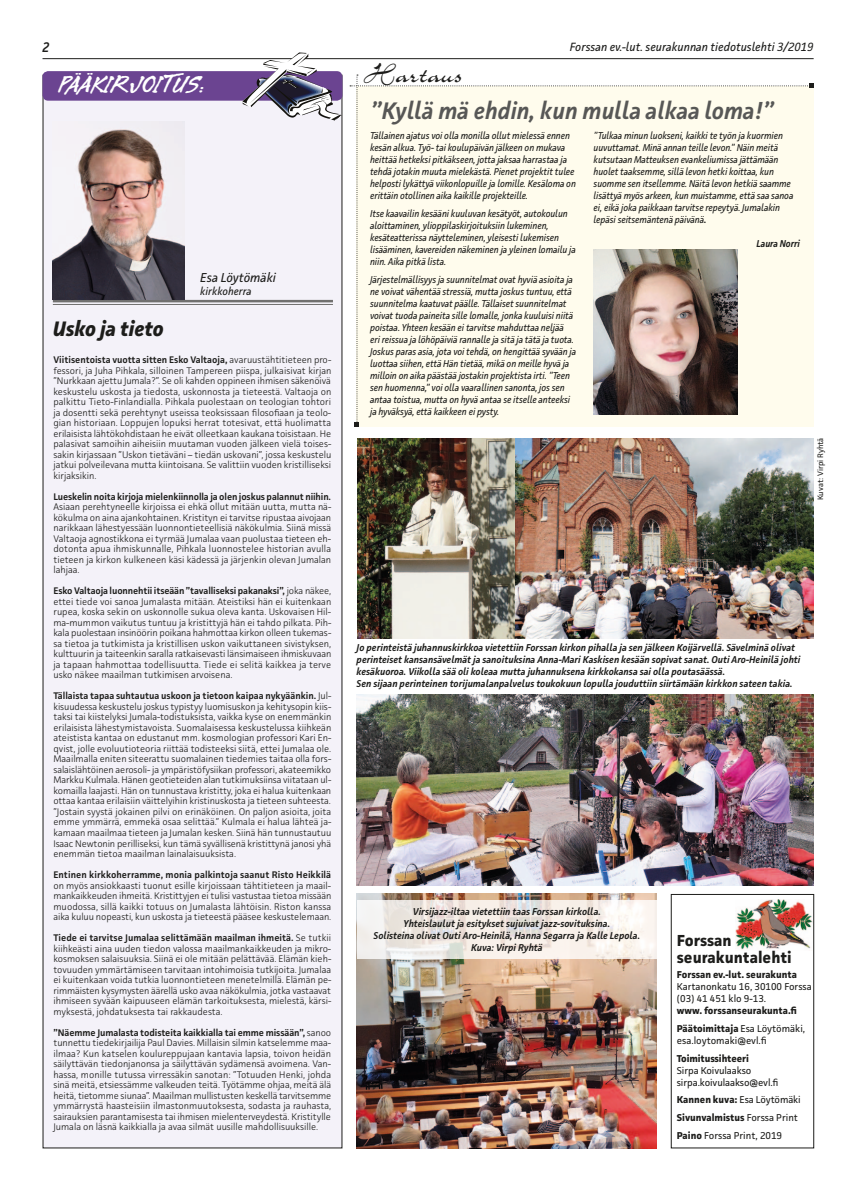
<style>
.page{position:relative;width:842px;height:1191px;background:#fff}
.page>*{position:absolute;margin:0;border:0;box-sizing:border-box;transform-origin:0 0}
.t1{font:30px "Charme Std";color:#1d1d1b}
.t2{font:700 28px "Legault Std";color:#fff}
.t3{font:italic 600 24px "Facit";color:#575756}
.t4{font:italic 700 21px "Facit";color:#1d1d1b}
.t5{font:700 16px/17px "Facit";color:#1d1d1b}
.t6{font:italic 600 14px "Facit";color:#1d1d1b;scale:.9 1}
.t7{font:italic 13px "Facit";color:#1d1d1b}
.t8{font:italic 12px "Facit";color:#1d1d1b}
.t9{font:italic 11px "Facit";color:#1d1d1b}
.t10{font:italic 10px/12px "Facit";letter-spacing:-.01em;color:#1d1d1b;scale:.95 1}
.t11{font:italic 600 10px/12px "Facit";color:#1d1d1b;text-align:center}
.t12{font:10px/12px "Facit";letter-spacing:-.01em;color:#1d1d1b}
.t13{font:700 10px/17.7px "Facit";letter-spacing:-.01em;color:#1d1d1b}
.t14{font:italic 600 10px "Facit";color:#1d1d1b;scale:.95 1}
.t15{font:300 9.6px/10.5px "Facit";color:#1d1d1b;text-align:justify}
.t16{font:600 9.6px "Facit";letter-spacing:-.01em;color:#1d1d1b}
.t17{font:8px "Facit";letter-spacing:-.005em;color:#1d1d1b}
.s1{font-weight:600}
.s2{font-weight:400}
.s3{font-weight:700}
</style>
<div class="page">
<hr style="left:43px;top:58px;width:771px;height:1px;background:#1d1d1b">
<img style="left:735px;top:899px;width:77px;height:51px">
<div style="left:43px;top:75px;width:299px;height:1073px;background:#f4f2f9"></div>
<div style="left:43px;top:71px;width:299px;height:30px;background:#6b4491;border-radius:6px"></div>
<svg style="left:242px;top:52px;width:100px;height:69px"></svg>
<hr style="left:53px;top:300px;width:280px;height:2px;background:#70706f">
<hr style="left:53px;top:304px;width:280px;height:1px;background:#70706f">
<div style="left:350px;top:75px;width:464px;height:352px;background:#fffced"></div>
<div style="left:671px;top:894px;width:143px;height:254px;border:1px solid #1d1d1b"></div>
<img style="left:594px;top:250px;width:144px;height:165px">
<img style="left:357px;top:894px;width:300px;height:254px">
<svg style="left:357px;top:899px;width:300px;height:59px;fill:#f6efe9"></svg>
<img style="left:356px;top:694px;width:457px;height:191px">
<img style="left:357px;top:438px;width:456px;height:200px">
<img style="left:53px;top:129px;width:132px;height:171px">
<h3 class="t6" style="left:43px;top:39px;width:9px">2</h3>
<p class="t8" style="left:570px;top:39px;width:245px">Forssan ev.-lut. seurakunnan tiedotuslehti 3/2019</p>
<h2 class="t2" style="left:59px;top:71px;width:150px">PÄÄKIRJOITUS:</h2>
<h1 class="t1" style="left:364px;top:60px;width:99px">Hartaus</h1>
<h3 class="t4" style="left:53px;top:315px;width:112px">Usko ja tieto</h3>
<h3 class="t7" style="left:200px;top:269px;width:77px">Esa Löytömäki</h3>
<p class="t9" style="left:200px;top:284px;width:53px">kirkkoherra</p>
<p class="t15" style="left:53px;top:354px;width:279px"><span class="s1">Viitisentoista vuotta sitten Esko Valtaoja,</span> avaruustähtitieteen pro&shy;fessori, ja Juha Pihkala, silloinen Tampereen piispa, julkaisivat kirjan ”Nurkkaan ajettu Jumala?”. Se oli kahden oppineen ihmisen säkenöivä keskustelu uskosta ja tiedosta, uskonnosta ja tieteestä. Valtaoja on palkittu Tieto-Finlandialla. Pihkala puolestaan on teologian tohtori ja dosentti sekä perehtynyt useissa teoksissaan filosofiaan ja teolo&shy;gian historiaan. Loppujen lopuksi herrat totesivat, että huolimatta erilaisista lähtökohdistaan he eivät olleetkaan kaukana toisistaan. He palasivat samoihin aiheisiin muutaman vuoden jälkeen vielä toises&shy;sakin kirjassaan ”Uskon tietäväni – tiedän uskovani”, jossa keskustelu jatkui polveilevana mutta kiintoisana. Se valittiin vuoden kristilliseksi kirjaksikin.</p>
<p class="t16" style="left:53px;top:490px;width:279px">Lueskelin noita kirjoja mielenkiinnolla ja olen joskus palannut niihin.</p>
<p class="t15" style="left:53px;top:501px;width:279px">Asiaan perehtyneelle kirjoissa ei ehkä ollut mitään uutta, mutta nä&shy;kökulma on aina ajankohtainen. Kristityn ei tarvitse ripustaa aivojaan narikkaan lähestyessään luonnontieteellisiä näkökulmia. Siinä missä Valtaoja agnostikkona ei tyrmää Jumalaa vaan puolustaa tieteen eh&shy;dotonta apua ihmiskunnalle, Pihkala luonnostelee historian avulla tieteen ja kirkon kulkeneen käsi kädessä ja järjenkin olevan Jumalan lahjaa.</p>
<p class="t15" style="left:53px;top:585px;width:279px"><span class="s1">Esko Valtaoja luonnehtii itseään ”tavalliseksi pakanaksi”,</span> joka näkee, ettei tiede voi sanoa Jumalasta mitään. Ateistiksi hän ei kuitenkaan rupea, koska sekin on uskonnolle sukua oleva kanta. Uskovaisen Hil&shy;ma-mummon vaikutus tuntuu ja kristittyjä hän ei tahdo pilkata. Pih&shy;kala puolestaan insinöörin poikana hahmottaa kirkon olleen tukemas&shy;sa tietoa ja tutkimista ja kristillisen uskon vaikuttaneen sivistyksen, kulttuurin ja taiteenkin saralla ratkaisevasti länsimaiseen ihmiskuvaan ja tapaan hahmottaa todellisuutta. Tiede ei selitä kaikkea ja terve usko näkee maailman tutkimisen arvoisena.</p>
<p class="t15" style="left:53px;top:690px;width:279px"><span class="s1">Tällaista tapaa suhtautua uskoon ja tietoon kaipaa nykyäänkin.</span> Jul&shy;kisuudessa keskustelu joskus typistyy luomisuskon ja kehitysopin kiis&shy;taksi tai kiistelyksi Jumala-todistuksista, vaikka kyse on enemmänkin erilaisista lähestymistavoista. Suomalaisessa keskustelussa kiihkeän ateistista kantaa on edustanut mm. kosmologian professori Kari En&shy;qvist, jolle evoluutioteoria riittää todisteeksi siitä, ettei Jumalaa ole.<br>Maailmalla eniten siteerattu suomalainen tiedemies taitaa olla fors&shy;salaislähtöinen aerosoli- ja ympäristöfysiikan professori, akateemikko Markku Kulmala. Hänen geotieteiden alan tutkimuksiinsa viitataan ul&shy;komailla laajasti. Hän on tunnustava kristitty, joka ei halua kuitenkaan ottaa kantaa erilaisiin väittelyihin kristinuskosta ja tieteen suhteesta. ”Jostain syystä jokainen pilvi on erinäköinen. On paljon asioita, joita emme ymmärrä, emmekä osaa selittää.” Kulmala ei halua lähteä ja&shy;kamaan maailmaa tieteen ja Jumalan kesken. Siinä hän tunnustautuu Isaac Newtonin perilliseksi, kun tämä syvällisenä kristittynä janosi yhä enemmän tietoa maailman lainalaisuuksista.</p>
<p class="t16" style="left:53px;top:868px;width:279px">Entinen kirkkoherramme, monia palkintoja saanut Risto Heikkilä</p>
<p class="t15" style="left:53px;top:879px;width:279px">on myös ansiokkaasti tuonut esille kirjoissaan tähtitieteen ja maail&shy;mankaikkeuden ihmeitä. Kristittyjen ei tulisi vastustaa tietoa missään muodossa, sillä kaikki totuus on Jumalasta lähtöisin. Riston kanssa aika kuluu nopeasti, kun uskosta ja tieteestä pääsee keskustelemaan.</p>
<p class="t15" style="left:53px;top:932px;width:279px"><span class="s1">Tiede ei tarvitse Jumalaa selittämään maailman ihmeitä.</span> Se tutkii kiihkeästi aina uuden tiedon valossa maailmankaikkeuden ja mikro&shy;kosmoksen salaisuuksia. Siinä ei ole mitään pelättävää. Elämän kieh&shy;tovuuden ymmärtämiseen tarvitaan intohimoisia tutkijoita. Jumalaa ei kuitenkaan voida tutkia luonnontieteen menetelmillä. Elämän pe&shy;rimmäisten kysymysten äärellä usko avaa näkökulmia, jotka vastaavat ihmiseen syvään kaipuuseen elämän tarkoituksesta, mielestä, kärsi&shy;myksestä, johdatuksesta tai rakkaudesta.</p>
<p class="t15" style="left:53px;top:1026px;width:279px"><span class="s1">”Näemme Jumalasta todisteita kaikkialla tai emme missään”,</span> sanoo tunnettu tiedekirjailija Paul Davies. Millaisin silmin katselemme maa&shy;ilmaa? Kun katselen koulureppujaan kantavia lapsia, toivon heidän säilyttävän tiedonjanonsa ja säilyttävän sydämensä avoimena. Van&shy;hassa, monille tutussa virressäkin sanotan: ”Totuuden Henki, johda sinä meitä, etsiessämme valkeuden teitä. Työtämme ohjaa, meitä älä heitä, tietomme siunaa”. Maailman mullistusten keskellä tarvitsemme ymmärrystä haasteisiin ilmastonmuutoksesta, sodasta ja rauhasta, sairauksien parantamisesta tai ihmisen mielenterveydestä. Kristitylle Jumala on läsnä kaikkialla ja avaa silmät uusille mahdollisuuksille.</p>
<h3 class="t3" style="left:370px;top:96px;width:405px">”Kyllä mä ehdin, kun mulla alkaa loma!”</h3>
<p class="t10" style="left:370px;top:129px;width:218px">Tällainen ajatus voi olla monilla ollut mielessä ennen kesän alkua. Työ- tai koulupäivän jälkeen on mukava heittää hetkeksi pitkäkseen, jotta jaksaa harrastaa ja tehdä jotakin muuta mielekästä. Pienet projektit tulee helposti lykättyä viikonlopuille ja lomille. Kesäloma on erittäin otollinen aika kaikille projekteille.</p>
<p class="t10" style="left:370px;top:207px;width:218px">Itse kaavailin kesääni kuuluvan kesätyöt, autokoulun aloittaminen, ylioppilaskirjoituksiin lukeminen, kesäteatterissa näytteleminen, yleisesti lukemisen lisääminen, kavereiden näkeminen ja yleinen lomailu ja niin. Aika pitkä lista.</p>
<p class="t10" style="left:370px;top:273px;width:218px">Järjestelmällisyys ja suunnitelmat ovat hyviä asioita ja ne voivat vähentää stressiä, mutta joskus tuntuu, että suunnitelma kaatuvat päälle. Tällaiset suunnitelmat voivat tuoda paineita sille lomalle, jonka kuuluisi niitä poistaa. Yhteen kesään ei tarvitse mahduttaa neljää eri reissua ja löhöpäiviä rannalle ja sitä ja tätä ja tuota.<br>Joskus paras asia, jota voi tehdä, on hengittää syvään ja luottaa siihen, että Hän tietää, mikä on meille hyvä ja milloin on aika päästää jostakin projektista irti. ”Teen sen huomenna,” voi olla vaarallinen sanonta, jos sen antaa toistua, mutta on hyvä antaa se itselle anteeksi ja hyväksyä, että kaikkeen ei pysty.</p>
<p class="t10" style="left:594px;top:129px;width:212px">”Tulkaa minun luokseni, kaikki te työn ja kuormien uuvuttamat. Minä annan teille levon.” Näin meitä kutsutaan Matteuksen evankeliumissa jättämään huolet taaksemme, sillä levon hetki koittaa, kun suomme sen itsellemme. Näitä levon hetkiä saamme lisättyä myös arkeen, kun muistamme, että saa sanoa ei, eikä joka paikkaan tarvitse repeytyä. Jumalakin lepäsi seitsemäntenä päivänä<span class="s1">.</span></p>
<p class="t14" style="left:756px;top:237px;width:47px">Laura Norri</p>
<p class="t17" style="left:815px;top:500px;width:64px;rotate:-90deg">Kuvat: Virpi Ryhtä</p>
<p class="t11" style="left:357px;top:641px;width:445px;text-align:left">Jo perinteistä juhannuskirkkoa vietettiin Forssan kirkon pihalla ja sen jälkeen Koijärvellä. Sävelminä olivat perinteiset kansansävelmät ja sanoituksina Anna-Mari Kaskisen kesään sopivat sanat. Outi Aro-Heinilä johti kesäkuoroa. Viikolla sää oli koleaa mutta juhannuksena kirkkokansa sai olla poutasäässä.<br>Sen sijaan perinteinen torijumalanpalvelus toukokuun lopulla jouduttiin siirtämään kirkkon sateen takia.</p>
<p class="t11" style="left:374px;top:905px;width:268px">Virsijazz-iltaa vietettiin taas Forssan kirkolla.<br>Yhteislaulut ja esitykset sujuivat jazz-sovituksina.<br>Solisteina olivat Outi Aro-Heinilä, Hanna Segarra ja Kalle Lepola.<br>Kuva: Virpi Ryhtä</p>
<h3 class="t5" style="left:677px;top:931px;width:116px">Forssan seurakuntalehti</h3>
<p class="t13" style="left:677px;top:965px;width:122px">Forssan ev.-lut. seurakunta</p>
<p class="t12" style="left:677px;top:980px;width:136px">Kartanonkatu 16, 30100 Forssa (03) 41 451 klo 9-13.</p>
<p class="t13" style="left:677px;top:1001px;width:130px">www. forssanseurakunta.fi<br>Päätoimittaja <span class="s2">Esa Löytömäki,</span></p>
<p class="t12" style="left:677px;top:1034px;width:91px">esa.loytomaki@evl.fi</p>
<p class="t13" style="left:677px;top:1049px;width:73px">Toimitussihteeri</p>
<p class="t12" style="left:677px;top:1063px;width:103px">Sirpa Koivulaakso sirpa.koivulaakso@evl.fi</p>
<p class="t12" style="left:677px;top:1090px;width:125px;line-height:17.7px"><span class="s3">Kannen kuva:</span> Esa Löytömäki<br><span class="s3">Sivunvalmistus</span> Forssa Print<br><span class="s3">Paino</span> Forssa Print, 2019</p>
</div>
